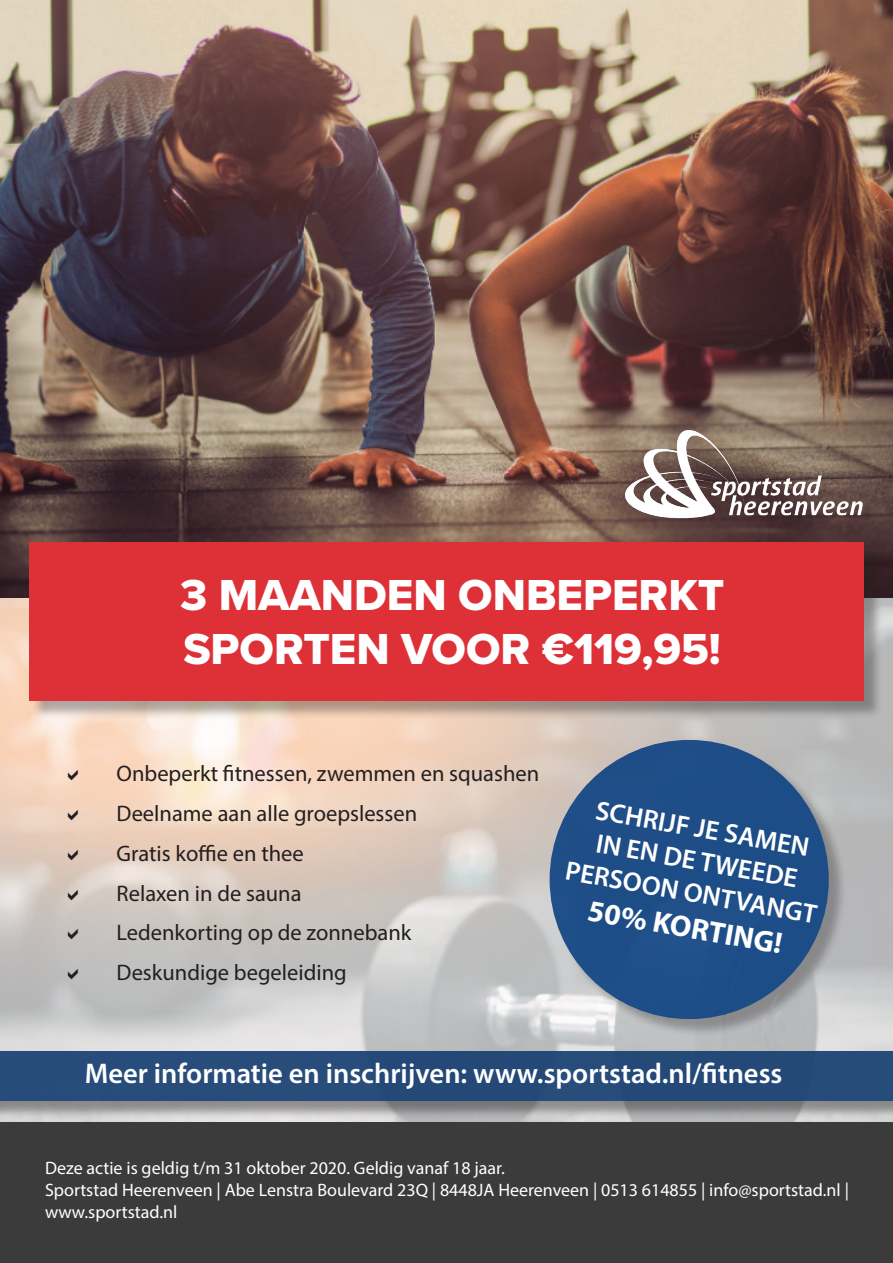
<style>
.page{position:relative;width:893px;height:1263px;background:#fff}
.page>*{position:absolute;margin:0;border:0;box-sizing:border-box;transform-origin:0 0}
.t1{font:45px/54px "Proxima Nova Extrabld";color:#fff}
.t2{font:700 30px "Myriad Pro";color:#fff}
.t3{font:600 28.5px "Myriad Pro";color:#fff}
.t4{font:600 27px/32.4px "Myriad Pro";color:#fff;text-align:center}
.t5{font:22.5px "Myriad Pro";color:#231f20}
.t6{font:18px/21.6px "Myriad Pro";color:#fff}
</style>
<div class="page">
<img style="left:0;top:597px;width:893px;height:526px">
<img style="left:0;top:0;width:893px;height:597px">
<div style="left:0;top:1123px;width:893px;height:140px;background:#3c3b3b"></div>
<div style="left:31px;top:545px;width:851px;height:174px;background:#231f20;opacity:.35"></div>
<div style="left:29px;top:542px;width:835px;height:159px;background:#dd3137"></div>
<div style="left:552px;top:742px;width:295px;height:295px;background:#231f20;opacity:.35"></div>
<div style="left:550px;top:740px;width:279px;height:279px;background:#1e4d87;border-radius:50%"></div>
<div style="left:0;top:1053px;width:893px;height:65px;background:#231f20;opacity:.35"></div>
<div style="left:0;top:1051px;width:893px;height:49px;background:#264c7a"></div>
<img style="left:609px;top:428px;width:270px;height:92px">
<svg style="left:68px;top:770px;width:10px;height:10px"></svg>
<svg style="left:68px;top:810px;width:10px;height:10px"></svg>
<svg style="left:68px;top:849px;width:10px;height:11px"></svg>
<svg style="left:68px;top:889px;width:10px;height:11px"></svg>
<svg style="left:68px;top:929px;width:10px;height:10px"></svg>
<svg style="left:68px;top:969px;width:10px;height:10px"></svg>
<p class="t1" style="left:180px;top:568px;width:546px">3 MAANDEN ONBEPERKT<br>SPORTEN VOOR €119,95!</p>
<p class="t5" style="left:117px;top:760px;width:424px">Onbeperkt fitnessen, zwemmen en squashen</p>
<p class="t5" style="left:117px;top:800px;width:302px">Deelname aan alle groepslessen</p>
<p class="t5" style="left:117px;top:839px;width:189px">Gratis koffie en thee</p>
<p class="t5" style="left:117px;top:879px;width:186px">Relaxen in de sauna</p>
<p class="t5" style="left:117px;top:919px;width:296px">Ledenkorting op de zonnebank</p>
<p class="t5" style="left:117px;top:959px;width:232px">Deskundige begeleiding</p>
<p class="t4" style="left:580px;top:790px;width:256px;rotate:10deg">SCHRIJF JE SAMEN<br>IN EN DE TWEEDE<br>PERSOON ONTVANGT</p>
<p class="t2" style="left:592px;top:890px;width:198px;rotate:10deg">50% KORTING!</p>
<p class="t3" style="left:85px;top:1055px;width:699px">Meer informatie en inschrijven: www.sportstad.nl/fitness</p>
<p class="t6" style="left:45px;top:1157px;width:461px">Deze actie is geldig t/m 31 oktober 2020. Geldig vanaf 18 jaar.</p>
<p class="t6" style="left:45px;top:1179px;width:805px">Sportstad Heerenveen | Abe Lenstra Boulevard 23Q | 8448JA Heerenveen | 0513 614855 | info@sportstad.nl | www.sportstad.nl</p>
</div>
